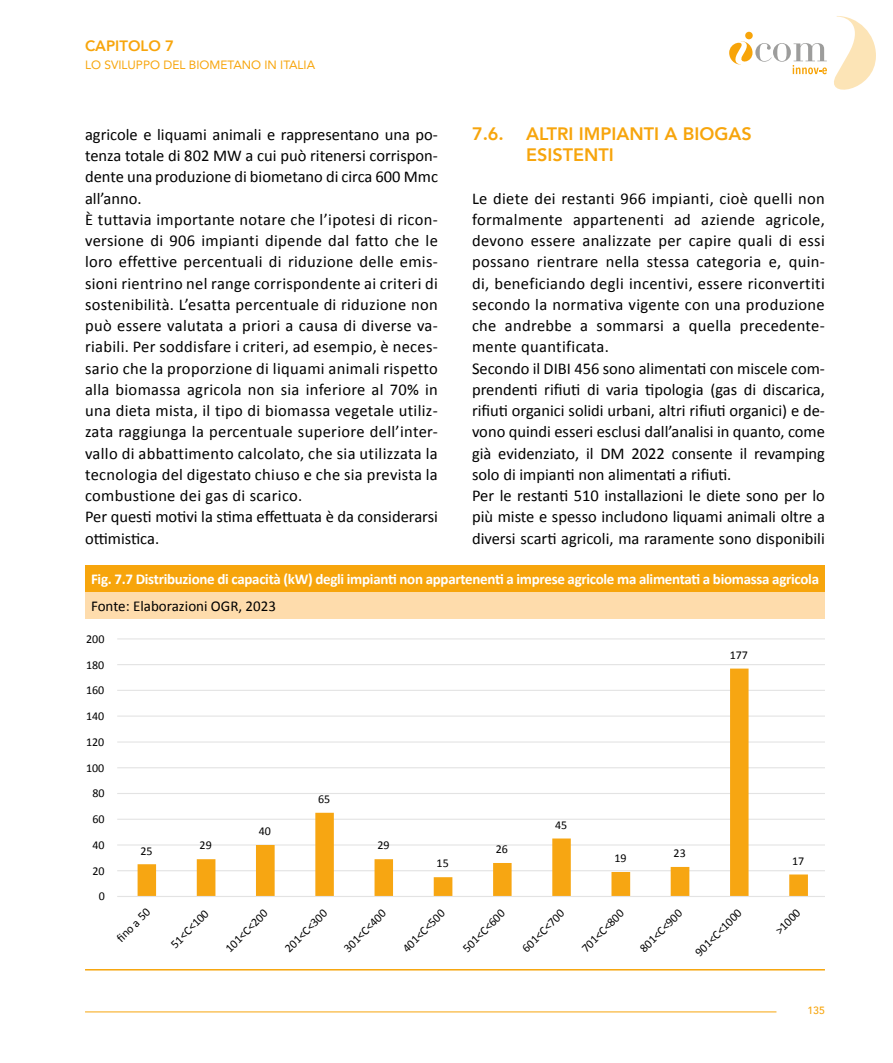
<style>
.page{position:relative;width:893px;height:1063px;background:#fff}
.page>*{position:absolute;margin:0;border:0;box-sizing:border-box;transform-origin:0 0}
.t1{font:800 18px/21.3px "Avenir";color:#f7a50c}
.t2{font:16.5px/21.3px "Calibri";letter-spacing:.01em;color:#000}
.t3{font:700 15px "Calibri";letter-spacing:-.02em;color:#fff}
.t4{font:15px "Calibri";color:#000}
.t5{font:800 15px "Avenir";color:#f7a50c}
.t6{font:12px "Calibri";color:#000}
.t7{font:12px "Avenir";color:#f7a50c}
.t8{font:500 10.5px "Avenir";color:#f7a50c}
</style>
<div class="page">
<hr style="left:85px;top:1012px;width:691px;height:1px;background:#f7a50c">
<svg style="left:729px;top:16px;width:147px;height:74px"></svg>
<div style="left:745px;top:32px;width:8px;height:7px;background:#f7a409;border-radius:50%"></div>
<div style="left:85px;top:565px;width:740px;height:27px;background:#f7a50c"></div>
<div style="left:85px;top:592px;width:740px;height:27px;background:#fedcac"></div>
<hr style="left:85px;top:969px;width:740px;height:2px;background:#f7a50c">
<hr style="left:117px;top:870px;width:708px;height:1px;background:#e3e3e3">
<hr style="left:117px;top:844px;width:708px;height:2px;background:#e3e3e3">
<hr style="left:117px;top:819px;width:708px;height:1px;background:#e3e3e3">
<hr style="left:117px;top:793px;width:708px;height:1px;background:#e3e3e3">
<hr style="left:117px;top:767px;width:708px;height:1px;background:#e3e3e3">
<hr style="left:117px;top:741px;width:708px;height:2px;background:#e3e3e3">
<hr style="left:117px;top:716px;width:708px;height:1px;background:#e3e3e3">
<hr style="left:117px;top:690px;width:708px;height:1px;background:#e3e3e3">
<hr style="left:117px;top:664px;width:708px;height:1px;background:#e3e3e3">
<hr style="left:117px;top:638px;width:708px;height:1px;background:#e3e3e3">
<svg style="left:138px;top:669px;width:670px;height:227px"></svg>
<hr style="left:117px;top:896px;width:708px;height:1px;background:#e3e3e3">
<p class="t5" style="left:85px;top:34px;width:91px">CAPITOLO 7</p>
<p class="t7" style="left:85px;top:56px;width:232px">LO SVILUPPO DEL BIOMETANO IN ITALIA</p>
<p class="t2" style="left:85px;top:123px;width:354px">agricole e liquami animali e rappresentano una po&shy;tenza totale di 802 MW a cui può ritenersi corrispon&shy;dente una produzione di biometano di circa 600 Mmc all’anno.<br>È tuttavia importante notare che l’ipotesi di ricon&shy;versione di 906 impianti dipende dal fatto che le loro effettive percentuali di riduzione delle emis&shy;sioni rientrino nel range corrispondente ai criteri di sostenibilità. L’esatta percentuale di riduzione non può essere valutata a priori a causa di diverse va&shy;riabili. Per soddisfare i criteri, ad esempio, è neces&shy;sario che la proporzione di liquami animali rispetto alla biomassa agricola non sia inferiore al 70% in una dieta mista, il tipo di biomassa vegetale utiliz&shy;zata raggiunga la percentuale superiore dell’inter&shy;vallo di abbattimento calcolato, che sia utilizzata la tecnologia del digestato chiuso e che sia prevista la combustione dei gas di scarico.<br>Per questi motivi la stima effettuata è da considerarsi ottimistica.</p>
<p class="t1" style="left:526px;top:123px;width:227px;text-indent:-54px">7.6. ALTRI IMPIANTI A BIOGAS<br>ESISTENTI</p>
<p class="t2" style="left:472px;top:187px;width:354px">Le diete dei restanti 966 impianti, cioè quelli non formalmente appartenenti ad aziende agricole, devono essere analizzate per capire quali di essi possano rientrare nella stessa categoria e, quin&shy;di, beneficiando degli incentivi, essere riconvertiti secondo la normativa vigente con una produzione che andrebbe a sommarsi a quella precedente&shy;mente quantificata.<br>Secondo il DIBI 456 sono alimentati con miscele com&shy;prendenti rifiuti di varia tipologia (gas di discarica, rifiuti organici solidi urbani, altri rifiuti organici) e de&shy;vono quindi esseri esclusi dall’analisi in quanto, come già evidenziato, il DM 2022 consente il revamping solo di impianti non alimentati a rifiuti.<br>Per le restanti 510 installazioni le diete sono per lo più miste e spesso includono liquami animali oltre a diversi scarti agricoli, ma raramente sono disponibili</p>
<p class="t3" style="left:91px;top:569px;width:729px">Fig. 7.7 Distribuzione di capacità (kW) degli impianti non appartenenti a imprese agricole ma alimentati a biomassa agricola</p>
<p class="t4" style="left:91px;top:596px;width:186px">Fonte: Elaborazioni OGR, 2023</p>
<p class="t6" style="left:86px;top:631px;width:20px">200</p>
<p class="t6" style="left:86px;top:656px;width:20px">180</p>
<p class="t6" style="left:86px;top:682px;width:20px">160</p>
<p class="t6" style="left:86px;top:708px;width:20px">140</p>
<p class="t6" style="left:86px;top:734px;width:20px">120</p>
<p class="t6" style="left:86px;top:759px;width:20px">100</p>
<p class="t6" style="left:92px;top:785px;width:14px">80</p>
<p class="t6" style="left:92px;top:811px;width:14px">60</p>
<p class="t6" style="left:92px;top:837px;width:14px">40</p>
<p class="t6" style="left:92px;top:862px;width:14px">20</p>
<p class="t6" style="left:99px;top:888px;width:8px">0</p>
<p class="t6" style="left:730px;top:646px;width:20px">177</p>
<p class="t6" style="left:140px;top:842px;width:14px">25</p>
<p class="t6" style="left:200px;top:837px;width:14px">29</p>
<p class="t6" style="left:259px;top:823px;width:14px">40</p>
<p class="t6" style="left:318px;top:791px;width:14px">65</p>
<p class="t6" style="left:377px;top:837px;width:14px">29</p>
<p class="t6" style="left:437px;top:855px;width:14px">15</p>
<p class="t6" style="left:496px;top:841px;width:14px">26</p>
<p class="t6" style="left:555px;top:816px;width:14px">45</p>
<p class="t6" style="left:614px;top:850px;width:14px">19</p>
<p class="t6" style="left:674px;top:845px;width:14px">23</p>
<p class="t6" style="left:792px;top:852px;width:14px">17</p>
<p class="t6" style="left:113px;top:935px;width:44px;rotate:-46deg">fino a 50</p>
<p class="t6" style="left:167px;top:941px;width:50px;rotate:-46deg">51&lt;C&lt;100</p>
<p class="t6" style="left:221px;top:945px;width:56px;rotate:-46deg">101&lt;C&lt;200</p>
<p class="t6" style="left:281px;top:945px;width:56px;rotate:-46deg">201&lt;C&lt;300</p>
<p class="t6" style="left:340px;top:945px;width:56px;rotate:-46deg">301&lt;C&lt;400</p>
<p class="t6" style="left:399px;top:945px;width:56px;rotate:-46deg">401&lt;C&lt;500</p>
<p class="t6" style="left:459px;top:945px;width:56px;rotate:-46deg">501&lt;C&lt;600</p>
<p class="t6" style="left:518px;top:945px;width:56px;rotate:-46deg">601&lt;C&lt;700</p>
<p class="t6" style="left:578px;top:945px;width:56px;rotate:-46deg">701&lt;C&lt;800</p>
<p class="t6" style="left:636px;top:945px;width:56px;rotate:-46deg">801&lt;C&lt;900</p>
<p class="t6" style="left:691px;top:949px;width:62px;rotate:-46deg">901&lt;C&lt;1000</p>
<p class="t6" style="left:771px;top:927px;width:32px;rotate:-46deg">&gt;1000</p>
<p class="t8" style="left:807px;top:1001px;width:19px">135</p>
</div>
